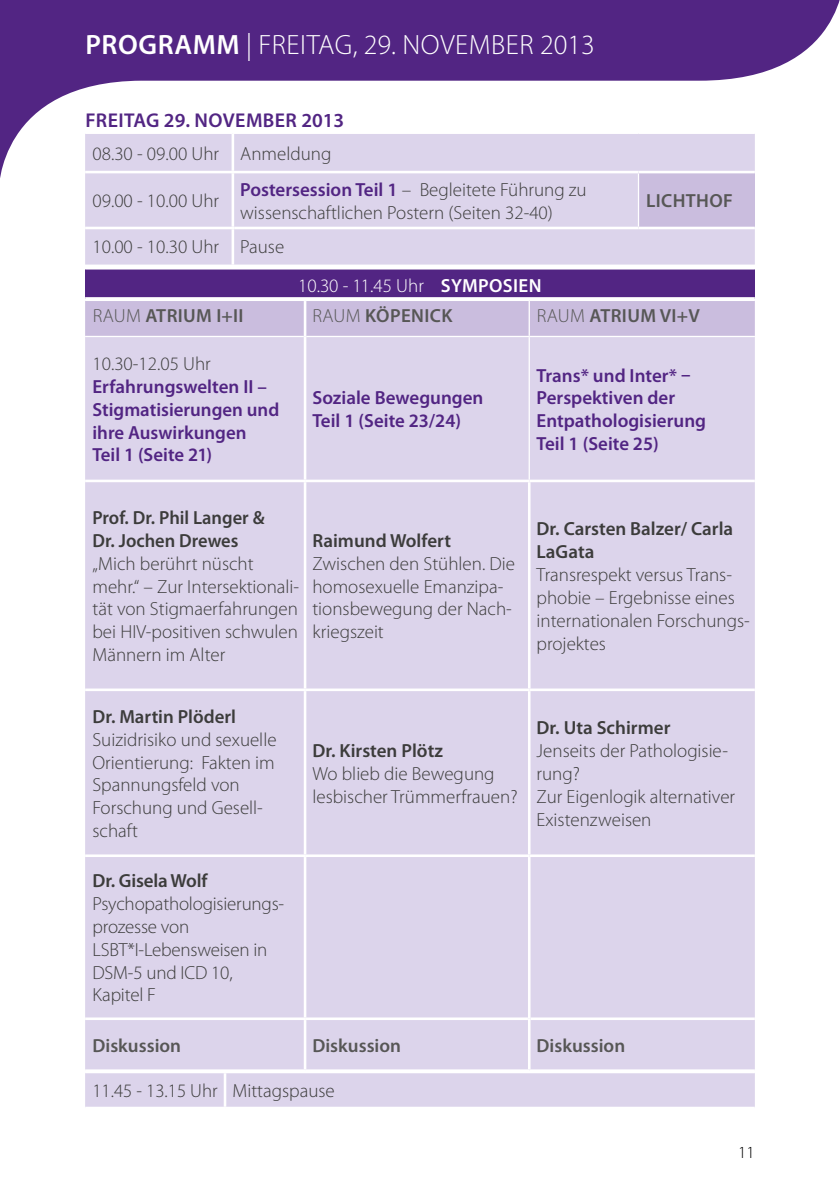
<style>
.page{position:relative;width:840px;height:1191px;background:#fff}
.page>*{position:absolute;margin:0;border:0;box-sizing:border-box;transform-origin:0 0}
.t1{font:300 28px "Myriad Pro";letter-spacing:.02em;color:#fff}
.t2{font:600 20px "Myriad Pro";letter-spacing:.02em;color:#522583}
.t3{font:300 19px/22.8px "Myriad Pro";color:#3c3c3b}
.t4{font:600 19px/22.8px "Myriad Pro";color:#522583}
.t5{font:600 19px/22.8px "Myriad Pro";color:#3c3c3b}
.t6{font:600 19px "Myriad Pro";letter-spacing:.02em;color:#575756}
.t7{font:600 19px "Myriad Pro";color:#575756}
.t8{font:300 19px "Myriad Pro";color:#fff}
.t9{font:300 17px "Myriad Pro";color:#000}
.s1{font-weight:600}
.s2{font-weight:600;color:#522583}
.s3{font-weight:300}
</style>
<div class="page">
<svg style="left:0;top:0;width:839px;height:191px;fill:#522583"></svg>
<div style="left:0;top:0;width:39px;height:65px;background:#522583"></div>
<div style="left:85px;top:134px;width:669px;height:130px;background:#dcd4eb"></div>
<div style="left:638px;top:172px;width:116px;height:56px;background:#cabdde"></div>
<hr style="left:85px;top:133px;width:148px;height:1px;background:#fff">
<hr style="left:233px;top:133px;width:405px;height:1px;background:#fff">
<hr style="left:638px;top:133px;width:116px;height:1px;background:#fff">
<hr style="left:637px;top:173px;width:1px;height:54px;background:#fff">
<hr style="left:231px;top:134px;width:3px;height:37px;background:#fff">
<hr style="left:231px;top:171px;width:407px;height:2px;background:#fff">
<hr style="left:638px;top:171px;width:116px;height:2px;background:#fff">
<hr style="left:234px;top:227px;width:404px;height:2px;background:#fff">
<hr style="left:638px;top:227px;width:116px;height:2px;background:#fff">
<hr style="left:85px;top:171px;width:149px;height:2px;background:#fff">
<hr style="left:231px;top:173px;width:3px;height:54px;background:#fff">
<hr style="left:85px;top:227px;width:149px;height:2px;background:#fff">
<hr style="left:231px;top:229px;width:3px;height:35px;background:#fff">
<div style="left:85px;top:269px;width:669px;height:29px;background:#522583"></div>
<hr style="left:85px;top:297px;width:669px;height:3px;background:#fff">
<div style="left:85px;top:301px;width:669px;height:35px;background:#cabdde"></div>
<div style="left:85px;top:337px;width:669px;height:732px;background:#dcd4eb"></div>
<hr style="left:528px;top:301px;width:1px;height:35px;background:#fff">
<hr style="left:528px;top:337px;width:1px;height:142px;background:#fff">
<hr style="left:303px;top:301px;width:3px;height:35px;background:#fff">
<hr style="left:303px;top:336px;width:3px;height:143px;background:#fff">
<hr style="left:85px;top:479px;width:220px;height:3px;background:#fff">
<hr style="left:85px;top:854px;width:220px;height:3px;background:#fff">
<hr style="left:305px;top:479px;width:224px;height:3px;background:#fff">
<hr style="left:529px;top:479px;width:225px;height:3px;background:#fff">
<hr style="left:303px;top:482px;width:3px;height:206px;background:#fff">
<hr style="left:303px;top:857px;width:3px;height:160px;background:#fff">
<hr style="left:527px;top:482px;width:3px;height:206px;background:#fff">
<hr style="left:85px;top:688px;width:220px;height:3px;background:#fff">
<hr style="left:85px;top:1017px;width:220px;height:3px;background:#fff">
<hr style="left:305px;top:688px;width:224px;height:3px;background:#fff">
<hr style="left:529px;top:688px;width:225px;height:3px;background:#fff">
<hr style="left:303px;top:691px;width:3px;height:163px;background:#fff">
<hr style="left:527px;top:691px;width:3px;height:163px;background:#fff">
<hr style="left:305px;top:854px;width:224px;height:3px;background:#fff">
<hr style="left:305px;top:1017px;width:222px;height:3px;background:#fff">
<hr style="left:529px;top:854px;width:225px;height:3px;background:#fff">
<hr style="left:530px;top:1017px;width:224px;height:3px;background:#fff">
<hr style="left:303px;top:1020px;width:3px;height:49px;background:#fff">
<hr style="left:527px;top:857px;width:3px;height:161px;background:#fff">
<hr style="left:527px;top:1018px;width:3px;height:51px;background:#fff">
<div style="left:85px;top:1073px;width:669px;height:33px;background:#dcd4eb"></div>
<hr style="left:223px;top:1073px;width:3px;height:33px;background:#fff">
<h1 class="t1" style="left:85px;top:29px;width:510px"><span class="s1">PROGRAMM</span> | FREITAG, 29. NOVEMBER 2013</h1>
<p class="t2" style="left:85px;top:108px;width:260px">FREITAG 29. NOVEMBER 2013</p>
<p class="t3" style="left:92px;top:142px;width:240px">08.30 - 09.00 Uhr Anmeldung</p>
<p class="t3" style="left:92px;top:190px;width:128px">09.00 - 10.00 Uhr</p>
<p class="t3" style="left:240px;top:178px;width:348px"><span class="s2">Postersession Teil 1</span> – Begleitete Führung zu wissenschaftlichen Postern (Seiten 32-40)</p>
<p class="t6" style="left:645px;top:189px;width:88px">LICHTHOF</p>
<p class="t3" style="left:92px;top:236px;width:193px">10.00 - 10.30 Uhr Pause</p>
<p class="t8" style="left:298px;top:275px;width:245px">10.30 - 11.45 Uhr <span class="s1">SYMPOSIEN</span></p>
<p class="t6" style="left:93px;top:303px;width:152px"><span class="s3">RAUM</span> ATRIUM I+II</p>
<p class="t6" style="left:312px;top:303px;width:141px"><span class="s3">RAUM</span> KÖPENICK</p>
<p class="t6" style="left:536px;top:303px;width:164px"><span class="s3">RAUM</span> ATRIUM VI+V</p>
<p class="t3" style="left:92px;top:353px;width:120px">10.30-12.05 Uhr</p>
<p class="t4" style="left:92px;top:375px;width:188px">Erfahrungswelten II –<br>Stigmatisierungen und ihre Auswirkungen<br>Teil 1 (Seite 21)</p>
<p class="t4" style="left:312px;top:386px;width:172px">Soziale Bewegungen<br>Teil 1 (Seite 23/24)</p>
<p class="t4" style="left:536px;top:363px;width:171px">Trans* und Inter* –<br>Perspektiven der<br>Entpathologisierung<br>Teil 1 (Seite 25)</p>
<p class="t5" style="left:92px;top:506px;width:173px">Prof. Dr. Phil Langer &amp;<br>Dr. Jochen Drewes</p>
<p class="t3" style="left:92px;top:552px;width:208px">„Mich berührt nüscht mehr.“ – Zur Intersektionali&shy;tät von Stigmaerfahrungen bei HIV-positiven schwulen<br>Männern im Alter</p>
<p class="t5" style="left:312px;top:528px;width:140px">Raimund Wolfert</p>
<p class="t3" style="left:312px;top:552px;width:204px">Zwischen den Stühlen. Die homosexuelle Emanzipa&shy;tionsbewegung der Nach&shy;kriegszeit</p>
<p class="t5" style="left:92px;top:704px;width:145px">Dr. Martin Plöderl</p>
<p class="t3" style="left:92px;top:728px;width:185px">Suizidrisiko und sexuelle<br>Orientierung: Fakten im<br>Spannungsfeld von<br>Forschung und Gesell&shy;schaft</p>
<p class="t5" style="left:312px;top:739px;width:132px">Dr. Kirsten Plötz</p>
<p class="t3" style="left:312px;top:762px;width:206px">Wo blieb die Bewegung lesbischer Trümmerfrauen?</p>
<p class="t5" style="left:536px;top:517px;width:198px">Dr. Carsten Balzer/ Carla<br>LaGata</p>
<p class="t3" style="left:536px;top:563px;width:214px">Transrespekt versus Trans&shy;phobie – Ergebnisse eines internationalen Forschungs&shy;projektes</p>
<p class="t5" style="left:536px;top:716px;width:135px">Dr. Uta Schirmer</p>
<p class="t3" style="left:536px;top:739px;width:200px">Jenseits der Pathologisie&shy;rung?<br>Zur Eigenlogik alternativer<br>Existenzweisen</p>
<p class="t5" style="left:92px;top:869px;width:116px">Dr. Gisela Wolf</p>
<p class="t3" style="left:92px;top:892px;width:193px">Psychopathologisierungs&shy;prozesse von<br>LSBT*I-Lebensweisen in<br>DSM-5 und ICD 10,<br>Kapitel F</p>
<p class="t7" style="left:92px;top:1033px;width:90px">Diskussion</p>
<p class="t7" style="left:312px;top:1033px;width:90px">Diskussion</p>
<p class="t7" style="left:536px;top:1033px;width:90px">Diskussion</p>
<p class="t3" style="left:92px;top:1080px;width:244px">11.45 - 13.15 Uhr Mittagspause</p>
<p class="t9" style="left:737px;top:1143px;width:18px">11</p>
</div>
